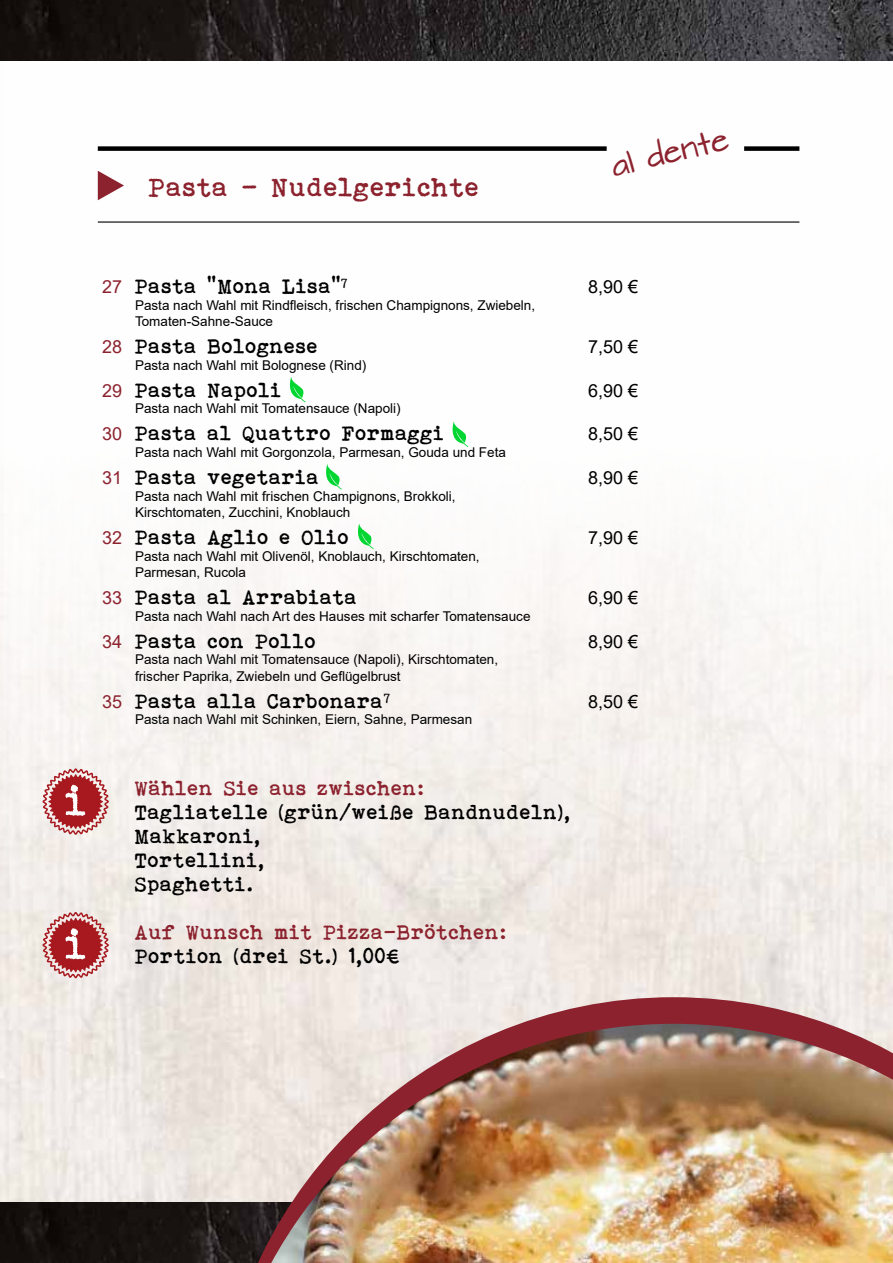
<style>
.page{position:relative;width:893px;height:1263px;background:#fff}
.page>*{position:absolute;margin:0;border:0;box-sizing:border-box;transform-origin:0 0}
.t1{font:27px "Bohemian typewriter";color:#8c222e}
.t2{font:27px "Architects Daughter";color:#8c222e}
.t3{font:21px/24px "Bohemian typewriter";color:#000}
.t4{font:21px "Bohemian typewriter";color:#8c222e}
.t5{font:18px "Arial";color:#000}
.t6{font:13.5px/16.5px "Arial";color:#000}
.s1{font-family:"Arial";font-size:18px;color:#8c222e}
</style>
<div class="page">
<svg style="left:0;top:1202px;width:216px;height:61px;background:#17120f"></svg>
<img style="left:0;top:0;width:1px;height:61px">
<img style="left:1px;top:0;width:892px;height:61px">
<div style="left:98px;top:146px;width:509px;height:5px;background:#000"></div>
<hr style="left:98px;top:221px;width:701px;height:2px;background:#000">
<svg style="left:98px;top:171px;width:26px;height:29px"></svg>
<svg style="left:42px;top:768px;width:68px;height:67px"></svg>
<div style="left:744px;top:146px;width:55px;height:5px;background:#000"></div>
<svg style="left:216px;top:997px;width:677px;height:266px;background:#c7aeac"></svg>
<img style="left:271px;top:1024px;width:622px;height:239px">
<svg style="left:289px;top:377px;width:17px;height:25px"></svg>
<svg style="left:452px;top:421px;width:17px;height:26px"></svg>
<svg style="left:321px;top:464px;width:21px;height:26px"></svg>
<svg style="left:353px;top:523px;width:21px;height:26px"></svg>
<svg style="left:42px;top:911px;width:68px;height:68px;background:#cb8182"></svg>
<h1 class="t1" style="left:149px;top:171px;width:333px">Pasta - Nudelgerichte</h1>
<h1 class="t2" style="left:608px;top:153px;width:122px;rotate:-14deg">al dente</h1>
<h2 class="t3" style="left:102px;top:274px;width:248px"><span class="s1">27</span> Pasta “Mona Lisa”<sup>7</sup></h2>
<h3 class="t5" style="left:588px;top:275px;width:52px">8,90 €</h3>
<p class="t6" style="left:135px;top:297px;width:402px">Pasta nach Wahl mit Rindfleisch, frischen Champignons, Zwiebeln,<br>Tomaten-Sahne-Sauce</p>
<h2 class="t3" style="left:102px;top:334px;width:218px"><span class="s1">28</span> Pasta Bolognese</h2>
<h3 class="t5" style="left:588px;top:335px;width:52px">7,50 €</h3>
<p class="t6" style="left:135px;top:357px;width:233px">Pasta nach Wahl mit Bolognese (Rind)</p>
<h2 class="t3" style="left:102px;top:378px;width:182px"><span class="s1">29</span> Pasta Napoli</h2>
<h3 class="t5" style="left:588px;top:378px;width:52px">6,90 €</h3>
<p class="t6" style="left:135px;top:400px;width:267px">Pasta nach Wahl mit Tomatensauce (Napoli)</p>
<h2 class="t3" style="left:102px;top:421px;width:345px"><span class="s1">30</span> Pasta al Quattro Formaggi</h2>
<h3 class="t5" style="left:588px;top:422px;width:52px">8,50 €</h3>
<p class="t6" style="left:135px;top:444px;width:372px">Pasta nach Wahl mit Gorgonzola, Parmesan, Gouda und Feta</p>
<h2 class="t3" style="left:102px;top:465px;width:219px"><span class="s1">31</span> Pasta vegetaria</h2>
<h3 class="t5" style="left:588px;top:465px;width:52px">8,90 €</h3>
<p class="t6" style="left:135px;top:487px;width:322px">Pasta nach Wahl mit frischen Champignons, Brokkoli,<br>Kirschtomaten, Zucchini, Knoblauch</p>
<h2 class="t3" style="left:102px;top:525px;width:249px"><span class="s1">32</span> Pasta Aglio e Olio</h2>
<h3 class="t5" style="left:588px;top:525px;width:52px">7,90 €</h3>
<p class="t6" style="left:135px;top:547px;width:346px">Pasta nach Wahl mit Olivenöl, Knoblauch, Kirschtomaten,<br>Parmesan, Rucola</p>
<h2 class="t3" style="left:102px;top:585px;width:257px"><span class="s1">33</span> Pasta al Arrabiata</h2>
<h3 class="t5" style="left:588px;top:585px;width:52px">6,90 €</h3>
<p class="t6" style="left:135px;top:607px;width:397px">Pasta nach Wahl nach Art des Hauses mit scharfer Tomatensauce</p>
<h2 class="t3" style="left:102px;top:628px;width:216px"><span class="s1">34</span> Pasta con Pollo</h2>
<h3 class="t5" style="left:588px;top:629px;width:52px">8,90 €</h3>
<p class="t6" style="left:135px;top:651px;width:365px">Pasta nach Wahl mit Tomatensauce (Napoli), Kirschtomaten, frischer Paprika, Zwiebeln und Geflügelbrust</p>
<h2 class="t3" style="left:102px;top:688px;width:290px"><span class="s1">35</span> Pasta alla Carbonara<sup>7</sup></h2>
<h3 class="t5" style="left:588px;top:689px;width:52px">8,50 €</h3>
<p class="t6" style="left:135px;top:711px;width:339px">Pasta nach Wahl mit Schinken, Eiern, Sahne, Parmesan</p>
<h2 class="t4" style="left:135px;top:775px;width:291px">Wählen Sie aus zwischen:</h2>
<h2 class="t3" style="left:135px;top:799px;width:438px">Tagliatelle (grün/weiße Bandnudeln),<br>Makkaroni,<br>Tortellini,<br>Spaghetti.</h2>
<h2 class="t4" style="left:135px;top:919px;width:374px">Auf Wunsch mit Pizza-Brötchen:</h2>
<h2 class="t3" style="left:135px;top:943px;width:267px">Portion (drei St.) 1,00€</h2>
</div>
